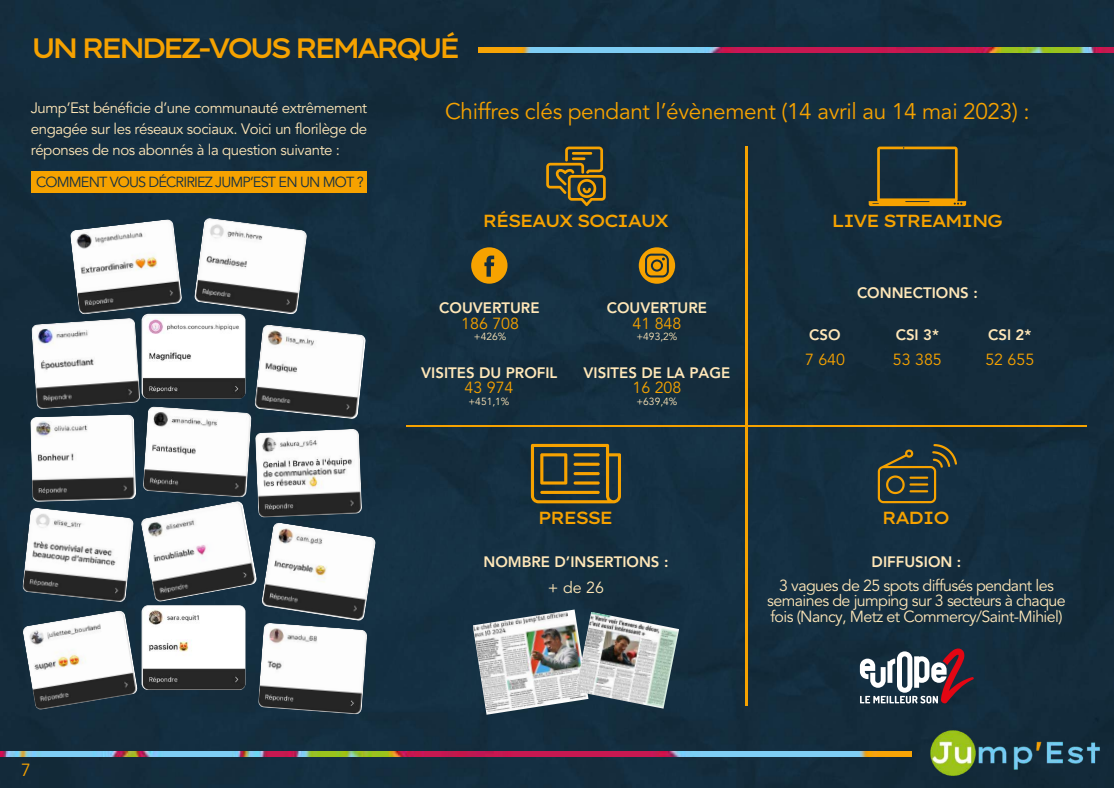
<style>
.page{position:relative;width:1114px;height:788px;background:#142e3d}
.page>*{position:absolute;margin:0;border:0;box-sizing:border-box;transform-origin:0 0}
.t1{font:500 28px "Lexend Giga";letter-spacing:-.17em;color:#f6a200}
.t2{font:22.5px "Avenir LT Std";letter-spacing:-.015em;color:#f6a200}
.t3{font:500 17.5px "Lexend Giga";letter-spacing:-.115em;color:#f6a200}
.t4{font:17.5px "Avenir LT Std";color:#f6a200}
.t5{font:16px/15.8px "Avenir LT Std";letter-spacing:-.04em;color:#ffe7b8;text-align:center}
.t6{font:16px "Avenir LT Std";color:#f6a200}
.t7{font:15px/21px "Avenir LT Std";letter-spacing:-.03em;color:#ffe7b8;text-align:justify}
.t8{font:800 15px "Avenir LT Std";color:#ffe7b8}
.t9{font:14.5px "Avenir LT Std";letter-spacing:-.06em;color:#153044}
.t10{font:10.25px "Avenir LT Std";color:#ffe7b8}
</style>
<div class="page">
<img style="left:0;top:751px;width:912px;height:5px">
<img style="left:929px;top:727px;width:172px;height:51px">
<img style="left:478px;top:48px;width:636px;height:5px">
<img style="left:194px;top:218px;width:113px;height:97px">
<img style="left:141px;top:500px;width:116px;height:102px">
<img style="left:254px;top:324px;width:112px;height:95px">
<img style="left:261px;top:522px;width:115px;height:99px">
<img style="left:143px;top:406px;width:109px;height:91px">
<img style="left:31px;top:318px;width:109px;height:91px">
<img style="left:142px;top:314px;width:103px;height:84px;border-radius:7px">
<img style="left:255px;top:428px;width:107px;height:89px">
<img style="left:22px;top:507px;width:112px;height:95px">
<img style="left:30px;top:414px;width:106px;height:88px">
<img style="left:70px;top:219px;width:112px;height:96px">
<img style="left:22px;top:610px;width:116px;height:100px">
<img style="left:258px;top:622px;width:109px;height:92px">
<img style="left:142px;top:605px;width:103px;height:85px;border-radius:7px">
<hr style="left:406px;top:425px;width:681px;height:2px;background:#f6a200">
<hr style="left:745px;top:146px;width:3px;height:560px;background:#f6a200">
<svg style="left:546px;top:146px;width:60px;height:60px;background:#5b522c"></svg>
<svg style="left:878px;top:444px;width:79px;height:59px;background:#3e4436"></svg>
<svg style="left:531px;top:444px;width:90px;height:59px;background:#61562b"></svg>
<svg style="left:868px;top:146px;width:98px;height:60px;background:#3f4331"></svg>
<div style="left:31px;top:171px;width:335px;height:22px;background:#f6a200"></div>
<svg style="left:471px;top:247px;width:36px;height:37px"></svg>
<svg style="left:639px;top:247px;width:36px;height:37px"></svg>
<img style="left:473px;top:609px;width:115px;height:105px">
<img style="left:575px;top:611px;width:104px;height:97px">
<svg style="left:860px;top:647px;width:114px;height:57px"></svg>
<h1 class="t1" style="left:31px;top:30px;width:432px">UN RENDEZ-VOUS REMARQUÉ</h1>
<p class="t7" style="left:31px;top:99px;width:338px">Jump’Est bénéficie d’une communauté extrêmement engagée sur les réseaux sociaux. Voici un florilège de réponses de nos abonnés à la question suivante :</p>
<p class="t9" style="left:36px;top:175px;width:329px">COMMENT VOUS DÉCRIRIEZ JUMP’EST EN UN MOT ?</p>
<h2 class="t2" style="left:445px;top:102px;width:586px">Chiffres clés pendant l’évènement (14 avril au 14 mai 2023) :</h2>
<p class="t3" style="left:482px;top:209px;width:188px">RÉSEAUX SOCIAUX</p>
<p class="t3" style="left:831px;top:209px;width:174px">LIVE STREAMING</p>
<p class="t8" style="left:439px;top:301px;width:102px">COUVERTURE</p>
<p class="t8" style="left:607px;top:301px;width:102px">COUVERTURE</p>
<p class="t6" style="left:461px;top:317px;width:59px">186 708</p>
<p class="t10" style="left:474px;top:332px;width:34px">+426%</p>
<p class="t8" style="left:421px;top:366px;width:138px">VISITES DU PROFIL</p>
<p class="t6" style="left:464px;top:381px;width:50px">43 974</p>
<p class="t10" style="left:468px;top:397px;width:43px">+451,1%</p>
<p class="t6" style="left:632px;top:317px;width:50px">41 848</p>
<p class="t10" style="left:636px;top:332px;width:43px">+493,2%</p>
<p class="t8" style="left:583px;top:366px;width:148px">VISITES DE LA PAGE</p>
<p class="t6" style="left:632px;top:381px;width:50px">16 208</p>
<p class="t10" style="left:636px;top:397px;width:43px">+639,4%</p>
<p class="t8" style="left:809px;top:328px;width:33px">CSO</p>
<p class="t6" style="left:805px;top:353px;width:42px">7 640</p>
<p class="t8" style="left:857px;top:286px;width:122px">CONNECTIONS :</p>
<p class="t8" style="left:896px;top:328px;width:45px">CSI 3*</p>
<p class="t6" style="left:893px;top:353px;width:50px">53 385</p>
<p class="t8" style="left:988px;top:328px;width:45px">CSI 2*</p>
<p class="t6" style="left:985px;top:353px;width:50px">52 655</p>
<p class="t3" style="left:538px;top:506px;width:77px">PRESSE</p>
<p class="t3" style="left:882px;top:507px;width:70px">RADIO</p>
<p class="t8" style="left:483px;top:555px;width:186px">NOMBRE D’INSERTIONS :</p>
<p class="t8" style="left:871px;top:555px;width:91px">DIFFUSION :</p>
<p class="t5" style="left:548px;top:581px;width:58px">+ de 26</p>
<p class="t5" style="left:767px;top:578px;width:300px">3 vagues de 25 spots diffusés pendant les semaines de jumping sur 3 secteurs à chaque fois (Nancy, Metz et Commercy/Saint-Mihiel)</p>
<p class="t4" style="left:21px;top:763px;width:11px">7</p>
</div>
